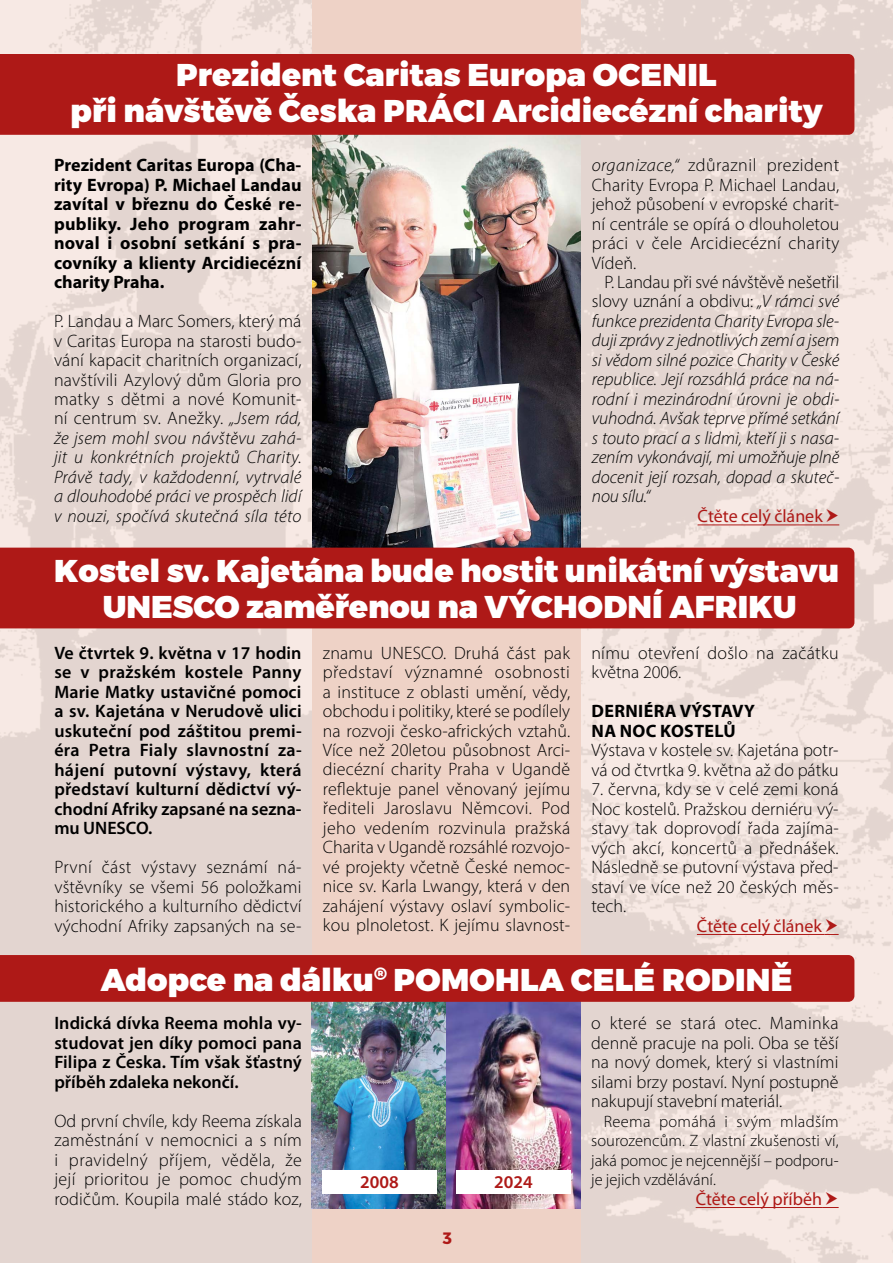
<style>
.page{position:relative;width:893px;height:1263px;background:#fff}
.page>*{position:absolute;margin:0;border:0;box-sizing:border-box;transform-origin:0 0}
.t1{font:900 31.5px/36px "Montserrat";color:#fff;text-align:center}
.t2{font:300 18px/19.5px "Myriad Pro";letter-spacing:.01em;color:#000;text-align:justify}
.t3{font:italic 300 18px/19.5px "Myriad Pro";letter-spacing:-.005em;color:#000;text-align:justify}
.t4{font:600 18px/19.5px "Myriad Pro";color:#000;text-align:justify}
.t5{font:700 18px/19.5px "Myriad Pro";letter-spacing:.01em;color:#000;text-align:justify}
.t6{font:18px "Myriad Pro";color:#ae1917}
.t7{font:600 18px "Myriad Pro";color:#ae1917}
.t8{font:300 16.5px/19.5px "Myriad Pro";color:#000;text-align:justify}
.t9{font:700 16.5px "Montserrat";color:#ae1917}
.s1{font-style:italic}
.s2{font-style:normal}
</style>
<div class="page">
<img style="left:0;top:0;width:893px;height:1263px">
<div style="left:312px;top:0;width:269px;height:1263px;background:#eed2c6"></div>
<img style="left:312px;top:135px;width:269px;height:413px">
<hr style="left:698px;top:524px;width:125px;height:1px;background:#ae1917">
<div style="left:0;top:54px;width:854px;height:81px;background:#ae1917"></div>
<div style="left:0;top:548px;width:854px;height:80px;background:#ae1917"></div>
<img style="left:312px;top:1002px;width:268px;height:206px">
<div style="left:322px;top:1170px;width:115px;height:23px;background:#fff"></div>
<div style="left:456px;top:1170px;width:114px;height:23px;background:#fff"></div>
<hr style="left:696px;top:1207px;width:126px;height:1px;background:#ae1917">
<hr style="left:697px;top:934px;width:127px;height:1px;background:#ae1917">
<div style="left:0;top:955px;width:854px;height:47px;background:#ae1917"></div>
<svg style="left:823px;top:509px;width:16px;height:16px"></svg>
<svg style="left:822px;top:1191px;width:17px;height:17px"></svg>
<svg style="left:824px;top:918px;width:15px;height:17px"></svg>
<h1 class="t1" style="left:70px;top:57px;width:754px">Prezident Caritas Europa OCENIL<br>při návštěvě Česka PRÁCI Arcidiecézní charity</h1>
<p class="t5" style="left:54px;top:155px;width:249px">Prezident Caritas Europa (Cha&shy;rity Evropa) P. Michael Landau zavítal v březnu do České re&shy;publiky. Jeho program zahr&shy;noval i osobní setkání s pra&shy;covníky a klienty Arcidiecézní charity Praha.</p>
<p class="t2" style="left:54px;top:311px;width:249px">P. Landau a Marc Somers, který má v Caritas Europa na starosti budo&shy;vání kapacit charitních organizací, navštívili Azylový dům Gloria pro matky s dětmi a nové Komunit&shy;ní centrum sv. Anežky. <span class="s1">„Jsem rád, že jsem mohl svou návštěvu zahá&shy;jit u konkrétních projektů Charity.<br>Právě tady, v každodenní, vytrvalé a dlouhodobé práci ve prospěch lidí v nouzi, spočívá skutečná síla této</span></p>
<p class="t2" style="left:592px;top:155px;width:249px"><span class="s1">organizace,“</span> zdůraznil prezident Charity Evropa P. Michael Landau, jehož působení v evropské charit&shy;ní centrále se opírá o dlouholetou práci v čele Arcidiecézní charity Vídeň.</p>
<p class="t3" style="left:592px;top:272px;width:249px;text-indent:13px"><span class="s2">P. Landau při své návštěvě nešetřil slovy uznání a obdivu:</span> „V rámci své funkce prezidenta Charity Evropa sle&shy;duji zprávy z jednotlivých zemí a jsem si vědom silné pozice Charity v České republice. Její rozsáhlá práce na ná&shy;rodní i mezinárodní úrovni je obdi&shy;vuhodná. Avšak teprve přímé setkání s touto prací a s lidmi, kteří ji s nasa&shy;zením vykonávají, mi umožňuje plně docenit její rozsah, dopad a skuteč&shy;nou sílu.“</p>
<p class="t6" style="left:698px;top:505px;width:127px">Čtěte celý článek</p>
<h1 class="t1" style="left:54px;top:554px;width:786px">Kostel sv. Kajetána bude hostit unikátní výstavu<br>UNESCO zaměřenou na VÝCHODNÍ AFRIKU</h1>
<p class="t2" style="left:323px;top:643px;width:249px">znamu UNESCO. Druhá část pak představí významné osobnosti a instituce z oblasti umění, vědy, obchodu i politiky, které se podílely na rozvoji česko-afrických vztahů.<br>Více než 20letou působnost Arci&shy;diecézní charity Praha v Ugandě reflektuje panel věnovaný jejímu řediteli Jaroslavu Němcovi. Pod jeho vedením rozvinula pražská Charita v Ugandě rozsáhlé rozvojo&shy;vé projekty včetně České nemoc&shy;nice sv. Karla Lwangy, která v den zahájení výstavy oslaví symbolic&shy;kou plnoletost. K jejímu slavnost-</p>
<p class="t2" style="left:591px;top:643px;width:249px">nímu otevření došlo na začátku května 2006.</p>
<p class="t4" style="left:54px;top:642px;width:249px">Ve čtvrtek 9. května v 17 hodin se v pražském kostele Panny Marie Matky ustavičné pomoci a sv. Kajetána v Nerudově ulici uskuteční pod záštitou premi&shy;éra Petra Fialy slavnostní za&shy;hájení putovní výstavy, která představí kulturní dědictví vý&shy;chodní Afriky zapsané na sezna&shy;mu UNESCO.</p>
<p class="t2" style="left:54px;top:857px;width:249px">První část výstavy seznámí ná&shy;vštěvníky se všemi 56 položkami historického a kulturního dědictví východní Afriky zapsaných na se-</p>
<p class="t5" style="left:592px;top:701px;width:165px">DERNIÉRA VÝSTAVY<br>NA NOC KOSTELŮ</p>
<p class="t2" style="left:591px;top:740px;width:249px">Výstava v kostele sv. Kajetána potr&shy;vá od čtvrtka 9. května až do pátku</p>
<p class="t2" style="left:591px;top:779px;width:249px">7. června, kdy se v celé zemi koná Noc kostelů. Pražskou derniéru vý&shy;stavy tak doprovodí řada zajíma&shy;vých akcí, koncertů a přednášek.<br>Následně se putovní výstava před&shy;staví ve více než 20 českých měs&shy;tech.</p>
<p class="t6" style="left:697px;top:914px;width:127px">Čtěte celý článek</p>
<h1 class="t1" style="left:101px;top:963px;width:693px">Adopce na dálku<sup>®</sup> POMOHLA CELÉ RODINĚ</h1>
<p class="t4" style="left:54px;top:1013px;width:249px">Indická dívka Reema mohla vy&shy;studovat jen díky pomoci pana Filipa z Česka. Tím však šťastný příběh zdaleka nekončí.</p>
<p class="t2" style="left:54px;top:1111px;width:249px">Od první chvíle, kdy Reema získala zaměstnání v nemocnici a s ním i pravidelný příjem, věděla, že její prioritou je pomoc chudým rodičům. Koupila malé stádo koz,</p>
<p class="t7" style="left:360px;top:1171px;width:40px">2008</p>
<p class="t7" style="left:494px;top:1171px;width:40px">2024</p>
<p class="t9" style="left:443px;top:1228px;width:11px">3</p>
<p class="t2" style="left:591px;top:1013px;width:249px">o které se stará otec. Maminka denně pracuje na poli. Oba se těší na nový domek, který si vlastními silami brzy postaví. Nyní postupně nakupují stavební materiál.</p>
<p class="t8" style="left:591px;top:1111px;width:249px;text-indent:13px">Reema pomáhá i svým mladším sourozencům. Z vlastní zkušenosti ví, jaká pomoc je nejcennější – podporu&shy;je jejich vzdělávání.</p>
<p class="t6" style="left:696px;top:1187px;width:128px">Čtěte celý příběh</p>
</div>
